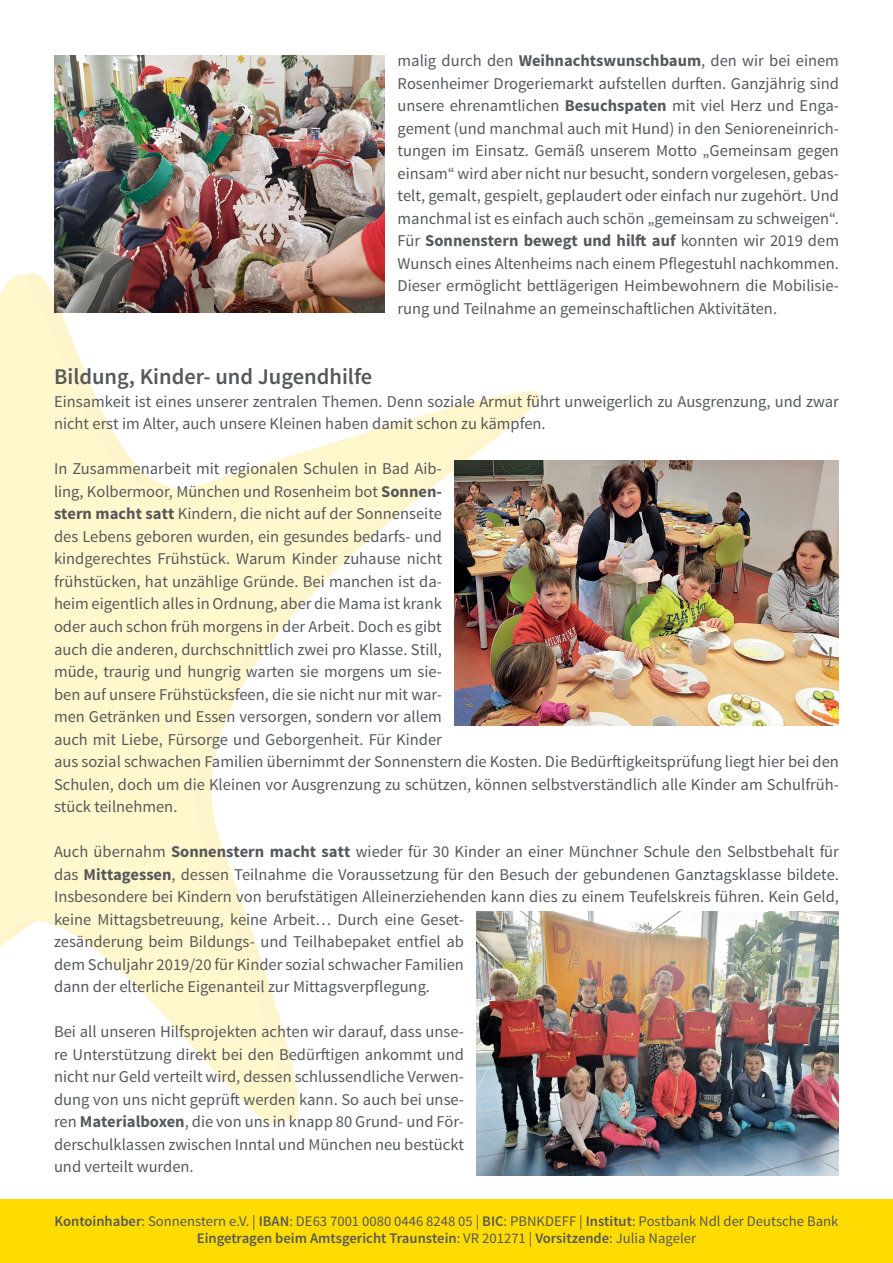
<style>
.page{position:relative;width:893px;height:1263px;background:#fff}
.page>*{position:absolute;margin:0;border:0;box-sizing:border-box;transform-origin:0 0}
.t1{font:600 22.5px "Source Sans Pro";color:#57585a}
.t2{font:16.5px/22.5px "Source Sans Pro";color:#57585a}
.t3{font:14.7px/17.5px "Source Sans Pro";color:#57585a;text-align:center}
.s1{font-weight:700}
.s2{font-weight:600}
</style>
<div class="page">
<div style="left:0;top:1199px;width:893px;height:64px;background:#ffdc01"></div>
<svg style="left:0;top:275px;width:527px;height:848px"></svg>
<img style="left:54px;top:55px;width:331px;height:258px">
<img style="left:477px;top:911px;width:362px;height:265px">
<img style="left:455px;top:460px;width:384px;height:265px">
<p class="t2" style="left:398px;top:50px;width:443px;text-align:justify">malig durch den <span class="s1">Weihnachtswunschbaum</span>, den wir bei einem Rosenheimer Drogeriemarkt aufstellen durften. Ganzjährig sind unsere ehrenamtlichen <span class="s1">Besuchspaten</span> mit viel Herz und Enga&shy;gement (und manchmal auch mit Hund) in den Senioreneinrich&shy;tungen im Einsatz. Gemäß unserem Motto „Gemeinsam gegen einsam“ wird aber nicht nur besucht, sondern vorgelesen, gebas&shy;telt, gemalt, gespielt, geplaudert oder einfach nur zugehört. Und manchmal ist es einfach auch schön „gemeinsam zu schweigen“.<br>Für <span class="s1">Sonnenstern bewegt und hilft auf</span> konnten wir 2019 dem Wunsch eines Altenheims nach einem Pflegestuhl nachkommen.<br>Dieser ermöglicht bettlägerigen Heimbewohnern die Mobilisie&shy;rung und Teilnahme an gemeinschaftlichen Aktivitäten.</p>
<h1 class="t1" style="left:54px;top:363px;width:320px">Bildung, Kinder- und Jugendhilfe</h1>
<p class="t2" style="left:54px;top:390px;width:786px">Einsamkeit ist eines unserer zentralen Themen. Denn soziale Armut führt unweigerlich zu Ausgrenzung, und zwar nicht erst im Alter, auch unsere Kleinen haben damit schon zu kämpfen.</p>
<p class="t2" style="left:54px;top:458px;width:786px">In Zusammenarbeit mit regionalen Schulen in Bad Aib-<br>ling, Kolbermoor, München und Rosenheim bot <span class="s1">Sonnen-<br>stern macht satt</span> Kindern, die nicht auf der Sonnenseite<br>des Lebens geboren wurden, ein gesundes bedarfs- und<br>kindgerechtes Frühstück. Warum Kinder zuhause nicht<br>frühstücken, hat unzählige Gründe. Bei manchen ist da-<br>heim eigentlich alles in Ordnung, aber die Mama ist krank<br>oder auch schon früh morgens in der Arbeit. Doch es gibt<br>auch die anderen, durchschnittlich zwei pro Klasse. Still,<br>müde, traurig und hungrig warten sie morgens um sie-<br>ben auf unsere Frühstücksfeen, die sie nicht nur mit war-<br>men Getränken und Essen versorgen, sondern vor allem<br>auch mit Liebe, Fürsorge und Geborgenheit. Für Kinder<br>aus sozial schwachen Familien übernimmt der Sonnenstern die Kosten. Die Bedürftigkeitsprüfung liegt hier bei den Schulen, doch um die Kleinen vor Ausgrenzung zu schützen, können selbstverständlich alle Kinder am Schulfrüh&shy;stück teilnehmen.</p>
<p class="t2" style="left:54px;top:841px;width:787px">Auch übernahm <span class="s1">Sonnenstern macht satt</span> wieder für 30 Kinder an einer Münchner Schule den Selbstbehalt für das <span class="s1">Mittagessen</span>, dessen Teilnahme die Voraussetzung für den Besuch der gebundenen Ganztagsklasse bildete.<br>Insbesondere bei Kindern von berufstätigen Alleinerziehenden kann dies zu einem Teufelskreis führen. Kein Geld, keine Mittagsbetreuung, keine Arbeit… Durch eine Geset-<br>zesänderung beim Bildungs- und Teilhabepaket entfiel ab<br>dem Schuljahr 2019/20 für Kinder sozial schwacher Familien<br>dann der elterliche Eigenanteil zur Mittagsverpflegung.</p>
<p class="t2" style="left:54px;top:1021px;width:411px;text-align:justify">Bei all unseren Hilfsprojekten achten wir darauf, dass unse&shy;re Unterstützung direkt bei den Bedürftigen ankommt und nicht nur Geld verteilt wird, dessen schlussendliche Verwen&shy;dung von uns nicht geprüft werden kann. So auch bei unse&shy;ren <span class="s1">Materialboxen</span>, die von uns in knapp 80 Grund- und För&shy;derschulklassen zwischen Inntal und München neu bestückt und verteilt wurden.</p>
<p class="t3" style="left:55px;top:1212px;width:785px"><span class="s2">Kontoinhaber</span>: Sonnenstern e.V. | <span class="s2">IBAN</span>: DE63 7001 0080 0446 8248 05 | <span class="s2">BIC</span>: PBNKDEFF | <span class="s2">Institut</span>: Postbank Ndl der Deutsche Bank<br><span class="s2">Eingetragen beim Amtsgericht Traunstein</span>: VR 201271 | <span class="s2">Vorsitzende</span>: Julia Nageler</p>
</div>
